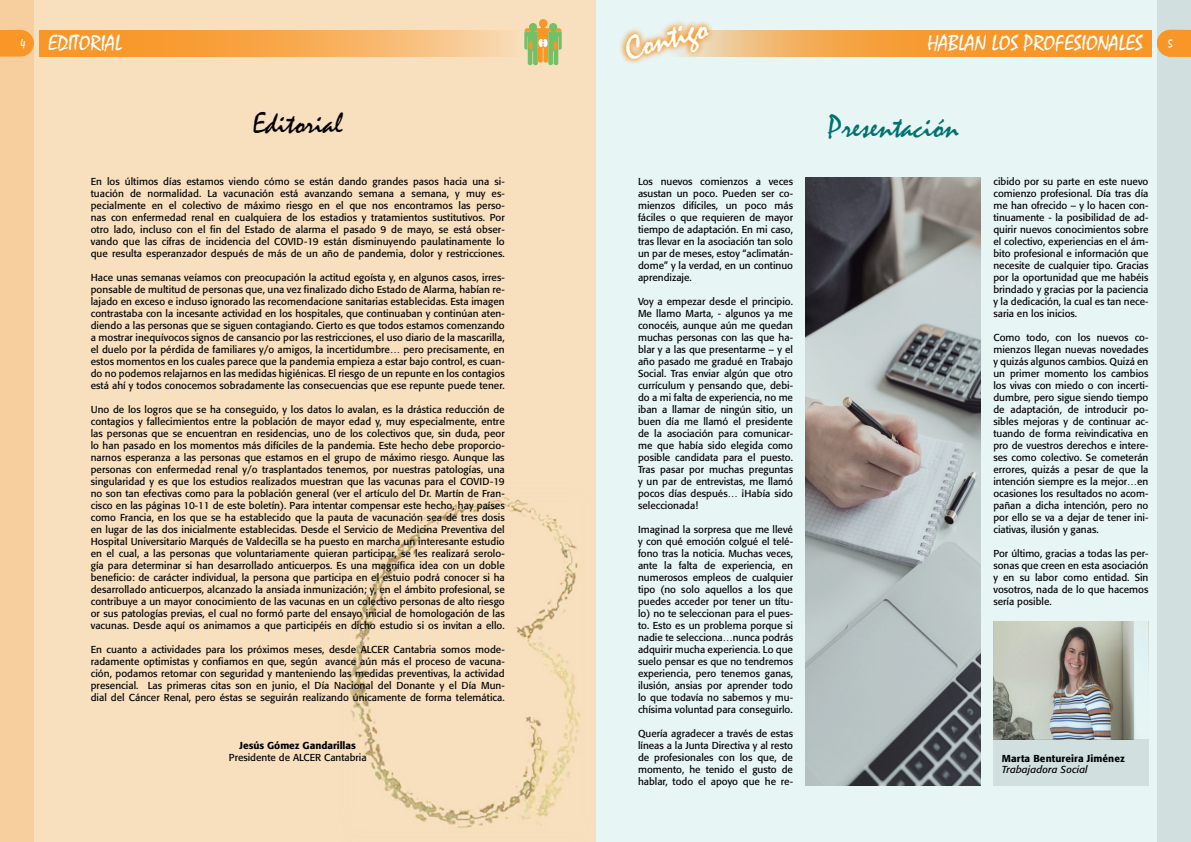
<style>
.page{position:relative;width:1191px;height:842px;background:#fff}
.page>*{position:absolute;margin:0;border:0;box-sizing:border-box;transform-origin:0 0}
.t1{font:34px "Mistral";color:#fff}
.t2{font:32px "Mistral";color:#007674}
.t3{font:30px "Mistral";color:#000}
.t4{font:22px "Mistral";color:#fff}
.t5{font:10px/12px "Formata";color:#000;text-align:justify}
.t6{font:500 10px "Formata";letter-spacing:.01em;color:#000}
.t7{font:italic 10px "Formata";letter-spacing:.01em;color:#000}
.s1{font-size:12px}
</style>
<div class="page">
<div style="left:595px;top:0;width:596px;height:842px;background:#e8f5f5"></div>
<div style="left:1157px;top:0;width:34px;height:842px;background:#d2dfdf"></div>
<svg style="left:721px;top:30px;width:430px;height:27px;background:#f5a140"></svg>
<svg style="left:1157px;top:30px;width:34px;height:27px"></svg>
<div style="left:0;top:0;width:595px;height:842px;background:#f8dfbe"></div>
<div style="left:0;top:0;width:34px;height:842px;background:#f7ce9e"></div>
<img style="left:348px;top:497px;width:233px;height:331px">
<svg style="left:0;top:30px;width:34px;height:27px"></svg>
<svg style="left:40px;top:30px;width:467px;height:27px;background:#f8ac54"></svg>
<svg style="left:524px;top:19px;width:38px;height:46px"></svg>
<svg style="left:620px;top:21px;width:101px;height:43px"></svg>
<div style="left:993px;top:739px;width:155px;height:46px;background:#d2dfdf"></div>
<img style="left:806px;top:177px;width:174px;height:608px">
<img style="left:993px;top:621px;width:155px;height:118px">
<h1 class="t1" style="left:620px;top:30px;width:85px;rotate:-16deg">Contigo</h1>
<h3 class="t4" style="left:1061px;top:30px;width:83px">NUTRICIÓN</h3>
<h3 class="t4" style="left:21px;top:30px;width:103px"><span class="s1">4</span> EDITORIAL</h3>
<h3 class="t4" style="left:927px;top:30px;width:217px">HABLAN LOS PROFESIONALES</h3>
<h3 class="t4" style="left:48px;top:30px;width:122px">TRABAJO SOCIAL</h3>
<h3 class="t4" style="left:1022px;top:30px;width:152px">TRABAJO SOCIAL <span class="s1">5</span></h3>
<h3 class="t3" style="left:253px;top:105px;width:91px">Editorial</h3>
<p class="t5" style="left:91px;top:176px;width:415px">En los últimos días estamos viendo cómo se están dando grandes pasos hacia una si&shy;tuación de normalidad. La vacunación está avanzando semana a semana, y muy es&shy;pecialmente en el colectivo de máximo riesgo en el que nos encontramos las perso&shy;nas con enfermedad renal en cualquiera de los estadios y tratamientos sustitutivos. Por otro lado, incluso con el fin del Estado de alarma el pasado 9 de mayo, se está obser&shy;vando que las cifras de incidencia del COVID-19 están disminuyendo paulatinamente lo que resulta esperanzador después de más de un año de pandemia, dolor y restricciones.</p>
<p class="t5" style="left:91px;top:272px;width:415px">Hace unas semanas veíamos con preocupación la actitud egoísta y, en algunos casos, irres&shy;ponsable de multitud de personas que, una vez finalizado dicho Estado de Alarma, habían re&shy;lajado en exceso e incluso ignorado las recomendacione sanitarias establecidas. Esta imagen contrastaba con la incesante actividad en los hospitales, que continuaban y continúan aten&shy;diendo a las personas que se siguen contagiando. Cierto es que todos estamos comenzando a mostrar inequívocos signos de cansancio por las restricciones, el uso diario de la mascarilla, el duelo por la pérdida de familiares y/o amigos, la incertidumbre… pero precisamente, en estos momentos en los cuales parece que la pandemia empieza a estar bajo control, es cuan&shy;do no podemos relajarnos en las medidas higiénicas. El riesgo de un repunte en los contagios está ahí y todos conocemos sobradamente las consecuencias que ese repunte puede tener.</p>
<p class="t5" style="left:91px;top:404px;width:415px">Uno de los logros que se ha conseguido, y los datos lo avalan, es la drástica reducción de contagios y fallecimientos entre la población de mayor edad y, muy especialmente, entre las personas que se encuentran en residencias, uno de los colectivos que, sin duda, peor lo han pasado en los momentos más difíciles de la pandemia. Este hecho debe proporcio&shy;narnos esperanza a las personas que estamos en el grupo de máximo riesgo. Aunque las personas con enfermedad renal y/o trasplantados tenemos, por nuestras patologías, una singularidad y es que los estudios realizados muestran que las vacunas para el COVID-19 no son tan efectivas como para la población general (ver el artículo del Dr. Martín de Fran&shy;cisco en las páginas 10-11 de este boletín). Para intentar compensar este hecho, hay países como Francia, en los que se ha establecido que la pauta de vacunación sea de tres dosis en lugar de las dos inicialmente establecidas. Desde el Servicio de Medicina Preventiva del Hospital Universitario Marqués de Valdecilla se ha puesto en marcha un interesante estudio en el cual, a las personas que voluntariamente quieran participar, se les realizará serolo&shy;gía para determinar si han desarrollado anticuerpos. Es una magnífica idea con un doble beneficio: de carácter individual, la persona que participa en el estuio podrá conocer si ha desarrollado anticuerpos, alcanzado la ansiada inmunización; y, en el ámbito profesional, se contribuye a un mayor conocimiento de las vacunas en un colectivo personas de alto riesgo or sus patologías previas, el cual no formó parte del ensayo inicial de homologación de las vacunas. Desde aquí os animamos a que participéis en dicho estudio si os invitan a ello.</p>
<p class="t5" style="left:91px;top:644px;width:415px">En cuanto a actividades para los próximos meses, desde ALCER Cantabria somos mode&shy;radamente optimistas y confiamos en que, según avance aún más el proceso de vacuna&shy;ción, podamos retomar con seguridad y manteniendo las medidas preventivas, la actividad presencial. Las primeras citas son en junio, el Día Nacional del Donante y el Día Mun&shy;dial del Cáncer Renal, pero éstas se seguirán realizando únicamente de forma telemática.</p>
<p class="t6" style="left:239px;top:740px;width:118px">Jesús Gómez Gandarillas</p>
<p class="t5" style="left:229px;top:752px;width:139px">Presidente de ALCER Cantabria</p>
<p class="t5" style="left:638px;top:176px;width:156px">Los nuevos comienzos a veces asustan un poco. Pueden ser co&shy;mienzos difíciles, un poco más fáciles o que requieren de mayor tiempo de adaptación. En mi caso, tras llevar en la asociación tan solo un par de meses, estoy “aclimatán&shy;dome” y la verdad, en un continuo aprendizaje.</p>
<p class="t5" style="left:638px;top:296px;width:156px">Voy a empezar desde el principio.<br>Me llamo Marta, - algunos ya me conocéis, aunque aún me quedan muchas personas con las que ha&shy;blar y a las que presentarme – y el año pasado me gradué en Trabajo Social. Tras enviar algún que otro currículum y pensando que, debi&shy;do a mi falta de experiencia, no me iban a llamar de ningún sitio, un buen día me llamó el presidente de la asociación para comunicar&shy;me que había sido elegida como posible candidata para el puesto.<br>Tras pasar por muchas preguntas y un par de entrevistas, me llamó pocos días después… ¡Había sido seleccionada!</p>
<p class="t5" style="left:638px;top:524px;width:156px">Imaginad la sorpresa que me llevé y con qué emoción colgué el telé&shy;fono tras la noticia. Muchas veces, ante la falta de experiencia, en numerosos empleos de cualquier tipo (no solo aquellos a los que puedes acceder por tener un títu&shy;lo) no te seleccionan para el pues&shy;to. Esto es un problema porque si nadie te selecciona…nunca podrás adquirir mucha experiencia. Lo que suelo pensar es que no tendremos experiencia, pero tenemos ganas, ilusión, ansias por aprender todo lo que todavía no sabemos y mu&shy;chísima voluntad para conseguirlo.</p>
<p class="t5" style="left:638px;top:728px;width:156px">Quería agradecer a través de estas líneas a la Junta Directiva y al resto de profesionales con los que, de momento, he tenido el gusto de hablar, todo el apoyo que he re-</p>
<h2 class="t2" style="left:828px;top:108px;width:132px">Presentación</h2>
<p class="t5" style="left:993px;top:176px;width:156px">cibido por su parte en este nuevo comienzo profesional. Día tras día me han ofrecido – y lo hacen con&shy;tinuamente - la posibilidad de ad&shy;quirir nuevos conocimientos sobre el colectivo, experiencias en el ám&shy;bito profesional e información que necesite de cualquier tipo. Gracias por la oportunidad que me habéis brindado y gracias por la paciencia y la dedicación, la cual es tan nece&shy;saria en los inicios.</p>
<p class="t5" style="left:993px;top:332px;width:156px">Como todo, con los nuevos co&shy;mienzos llegan nuevas novedades y quizás algunos cambios. Quizá en un primer momento los cambios los vivas con miedo o con incerti&shy;dumbre, pero sigue siendo tiempo de adaptación, de introducir po&shy;sibles mejoras y de continuar ac&shy;tuando de forma reivindicativa en pro de vuestros derechos e intere&shy;ses como colectivo. Se cometerán errores, quizás a pesar de que la intención siempre es la mejor…en ocasiones los resultados no acom&shy;pañan a dicha intención, pero no por ello se va a dejar de tener ini&shy;ciativas, ilusión y ganas.</p>
<p class="t5" style="left:993px;top:548px;width:156px">Por último, gracias a todas las per&shy;sonas que creen en esta asociación y en su labor como entidad. Sin vosotros, nada de lo que hacemos sería posible.</p>
<p class="t6" style="left:1002px;top:752px;width:124px">Marta Bentureira Jiménez</p>
<p class="t7" style="left:1002px;top:763px;width:87px">Trabajadora Social</p>
</div>
